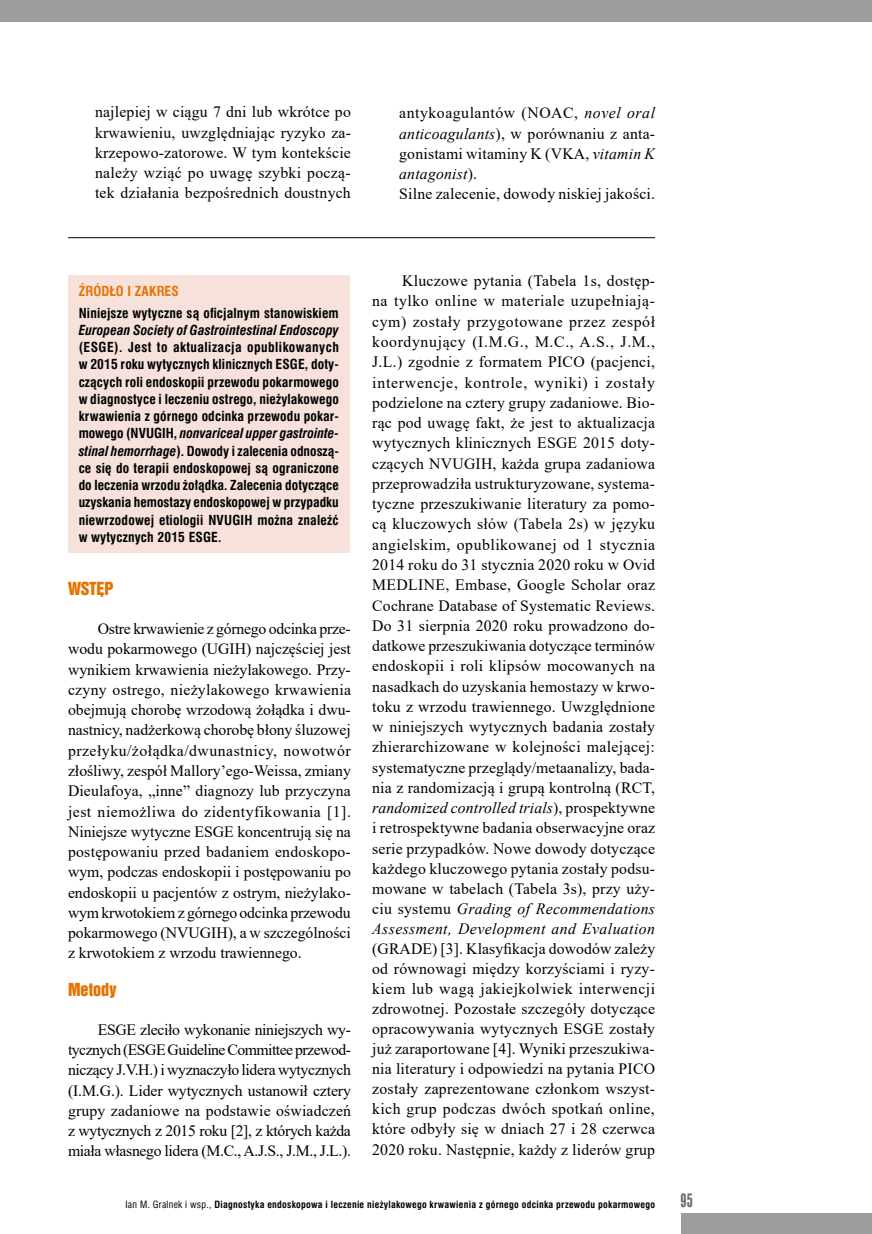
<style>
.page{position:relative;width:872px;height:1234px;background:#fff}
.page>*{position:absolute;margin:0;border:0;box-sizing:border-box;transform-origin:0 0}
.t1{font:18px "Swis 924 EU";color:#706f6f}
.t2{font:16.5px "Swis 921 EU";color:#e67200}
.t3{font:15.75px/20.2px "Times New Roman";letter-spacing:.01em;color:#000;text-align:justify}
.t4{font:700 13.5px/17.2px "Swis 721 Cn EU";letter-spacing:.015em;color:#000;text-align:justify}
.t5{font:italic 700 13.5px "Swis 721 Cn EU";letter-spacing:.01em;color:#000}
.t6{font:700 13.5px "Swis 721 Cn EU";letter-spacing:.01em;color:#e67200}
.t7{font:700 9.75px "Swis 721 Cn EU";letter-spacing:.03em;color:#000}
.s1{font-style:italic}
.s2{font-weight:400}
</style>
<div class="page">
<div style="left:0;top:0;width:872px;height:21px;background:#9d9d9c"></div>
<div style="left:680px;top:1212px;width:192px;height:21px;background:#9d9d9c"></div>
<div style="left:68px;top:275px;width:281px;height:277px;background:#f6e1db"></div>
<hr style="left:68px;top:237px;width:587px;height:1px;background:#000">
<p class="t3" style="left:95px;top:101px;width:257px">najlepiej w ciągu 7 dni lub wkrótce po krwawieniu, uwzględniając ryzyko za&shy;krzepowo-zatorowe. W tym kontekście należy wziąć po uwagę szybki począ&shy;tek działania bezpośrednich doustnych</p>
<p class="t3" style="left:399px;top:102px;width:257px;text-align:left">antykoagulantów (NOAC, <span class="s1">novel oral anticoagulants</span>), w porównaniu z anta&shy;gonistami witaminy K (VKA, <span class="s1">vitamin K antagonist</span>).<br>Silne zalecenie, dowody niskiej jakości.</p>
<p class="t6" style="left:79px;top:283px;width:102px">ŹRÓDŁO I ZAKRES</p>
<p class="t4" style="left:79px;top:304px;width:261px">Niniejsze wytyczne są oficjalnym stanowiskiem</p>
<p class="t5" style="left:79px;top:321px;width:262px">European Society of Gastrointestinal Endoscopy</p>
<p class="t4" style="left:79px;top:339px;width:262px">(ESGE). Jest to aktualizacja opublikowanych w 2015 roku wytycznych klinicznych ESGE, doty&shy;czących roli endoskopii przewodu pokarmowego w diagnostyce i leczeniu ostrego, nieżylakowego krwawienia z górnego odcinka przewodu pokar&shy;mowego (NVUGIH, <span class="s1">nonvariceal upper gastrointe&shy;stinal hemorrhage</span>). Dowody i zalecenia odnoszą&shy;ce się do terapii endoskopowej są ograniczone do leczenia wrzodu żołądka. Zalecenia dotyczące uzyskania hemostazy endoskopowej w przypadku niewrzodowej etiologii NVUGIH można znaleźć w wytycznych 2015 ESGE.</p>
<p class="t2" style="left:68px;top:577px;width:47px">WSTĘP</p>
<p class="t3" style="left:68px;top:618px;width:284px;text-indent:30px">Ostre krwawienie z górnego odcinka prze&shy;wodu pokarmowego (UGIH) najczęściej jest wynikiem krwawienia nieżylakowego. Przy&shy;czyny ostrego, nieżylakowego krwawienia obejmują chorobę wrzodową żołądka i dwu&shy;nastnicy, nadżerkową chorobę błony śluzowej przełyku/żołądka/dwunastnicy, nowotwór złośliwy, zespół Mallory’ego-Weissa, zmiany Dieulafoya, „inne” diagnozy lub przyczyna jest niemożliwa do zidentyfikowania [1].<br>Niniejsze wytyczne ESGE koncentrują się na postępowaniu przed badaniem endoskopo&shy;wym, podczas endoskopii i postępowaniu po endoskopii u pacjentów z ostrym, nieżylako&shy;wym krwotokiem z górnego odcinka przewodu pokarmowego (NVUGIH), a w szczególności z krwotokiem z wrzodu trawiennego.</p>
<p class="t2" style="left:68px;top:978px;width:50px">Metody</p>
<p class="t3" style="left:68px;top:1018px;width:284px;text-indent:30px">ESGE zleciło wykonanie niniejszych wy&shy;tycznych (ESGE Guideline Committee przewod&shy;niczący J.V.H.) i wyznaczyło lidera wytycznych (I.M.G.). Lider wytycznych ustanowił cztery grupy zadaniowe na podstawie oświadczeń z wytycznych z 2015 roku [2], z których każda miała własnego lidera (M.C., A.J.S., J.M., J.L.).</p>
<p class="t3" style="left:372px;top:270px;width:284px;text-indent:30px">Kluczowe pytania (Tabela 1s, dostęp&shy;na tylko online w materiale uzupełniają&shy;cym) zostały przygotowane przez zespół koordynujący (I.M.G., M.C., A.S., J.M., J.L.) zgodnie z formatem PICO (pacjenci, interwencje, kontrole, wyniki) i zostały podzielone na cztery grupy zadaniowe. Bio&shy;rąc pod uwagę fakt, że jest to aktualizacja wytycznych klinicznych ESGE 2015 doty&shy;czących NVUGIH, każda grupa zadaniowa przeprowadziła ustrukturyzowane, systema&shy;tyczne przeszukiwanie literatury za pomo&shy;cą kluczowych słów (Tabela 2s) w języku angielskim, opublikowanej od 1 stycznia 2014 roku do 31 stycznia 2020 roku w Ovid MEDLINE, Embase, Google Scholar oraz Cochrane Database of Systematic Reviews.<br>Do 31 sierpnia 2020 roku prowadzono do&shy;datkowe przeszukiwania dotyczące terminów endoskopii i roli klipsów mocowanych na nasadkach do uzyskania hemostazy w krwo&shy;toku z wrzodu trawiennego. Uwzględnione w niniejszych wytycznych badania zostały zhierarchizowane w kolejności malejącej: systematyczne przeglądy/metaanalizy, bada&shy;nia z randomizacją i grupą kontrolną (RCT, <span class="s1">randomized controlled trials</span>), prospektywne i retrospektywne badania obserwacyjne oraz serie przypadków. Nowe dowody dotyczące każdego kluczowego pytania zostały podsu&shy;mowane w tabelach (Tabela 3s), przy uży&shy;ciu systemu <span class="s1">Grading of Recommendations Assessment, Development and Evaluation</span></p>
<p class="t3" style="left:372px;top:937px;width:284px">(GRADE) [3]. Klasyfikacja dowodów zależy od równowagi między korzyściami i ryzy&shy;kiem lub wagą jakiejkolwiek interwencji zdrowotnej. Pozostałe szczegóły dotyczące opracowywania wytycznych ESGE zostały już zaraportowane [4]. Wyniki przeszukiwa&shy;nia literatury i odpowiedzi na pytania PICO zostały zaprezentowane członkom wszyst&shy;kich grup podczas dwóch spotkań online, które odbyły się w dniach 27 i 28 czerwca 2020 roku. Następnie, każdy z liderów grup</p>
<p class="t7" style="left:125px;top:1198px;width:531px"><span class="s2">Ian M. Gralnek i wsp.,</span> Diagnostyka endoskopowa i leczenie nieżylakowego krwawienia z górnego odcinka przewodu pokarmowego</p>
<p class="t1" style="left:680px;top:1188px;width:14px">95</p>
</div>
